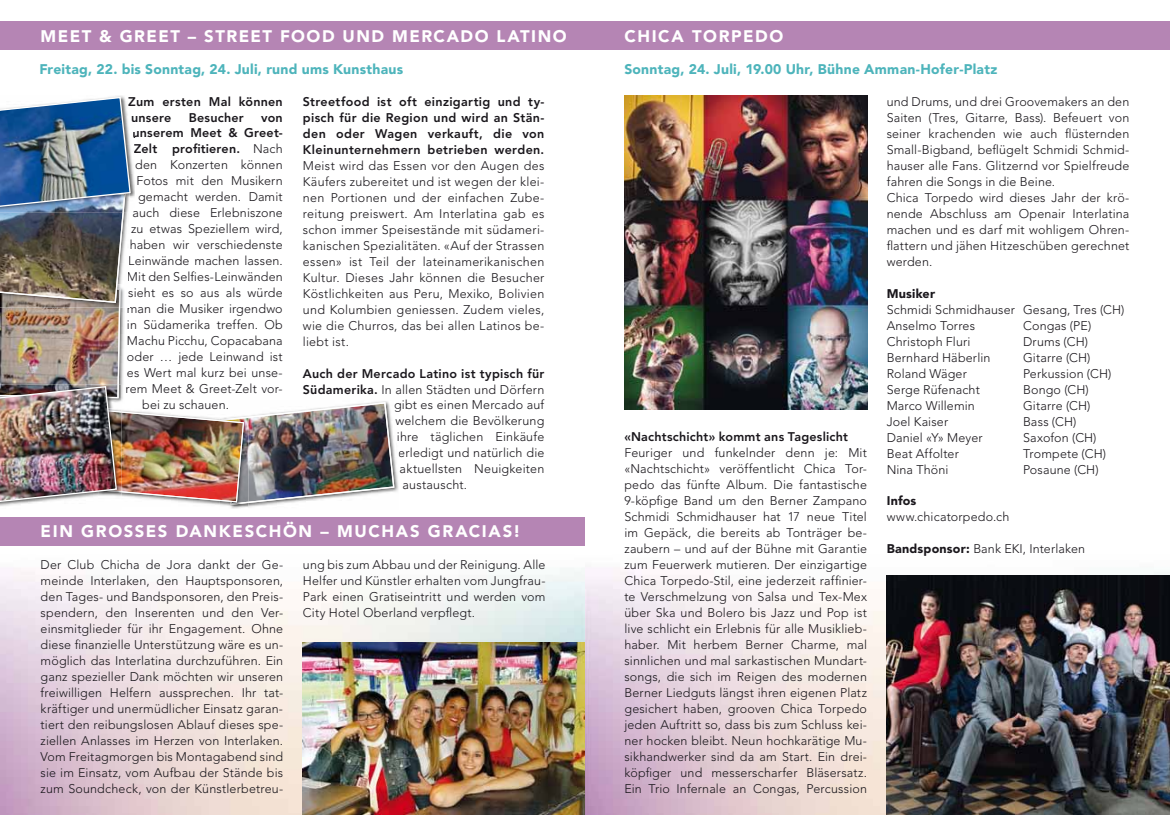
<style>
.page{position:relative;width:1170px;height:815px;background:#fff}
.page>*{position:absolute;margin:0;border:0;box-sizing:border-box;transform-origin:0 0}
.t1{font:900 16.75px "Avenir";letter-spacing:.09em;color:#fff}
.t2{font:900 13.88px "Avenir";letter-spacing:.02em;color:#4db4bb}
.t3{font:300 12.5px/16px "Avenir";letter-spacing:.01em;color:#1a171c;text-align:justify}
.t4{font:800 12.5px/16px "Avenir";letter-spacing:.02em;color:#1a171c}
.t5{font:900 12.5px "Avenir";letter-spacing:.015em;color:#1a171c}
.s1{font-weight:800}
.s2{font-weight:900}
</style>
<div class="page">
<img style="left:0;top:568px;width:314px;height:247px">
<img style="left:303px;top:642px;width:282px;height:173px">
<img style="left:0;top:96px;width:399px;height:410px">
<div style="left:0;top:21px;width:585px;height:29px;background:#b585b4"></div>
<div style="left:0;top:517px;width:585px;height:28px;background:#b585b4"></div>
<img style="left:585px;top:568px;width:584px;height:247px">
<img style="left:585px;top:642px;width:1px;height:173px">
<div style="left:585px;top:21px;width:584px;height:29px;background:#b585b4"></div>
<img style="left:624px;top:95px;width:243px;height:314px">
<img style="left:886px;top:576px;width:283px;height:239px">
<h1 class="t1" style="left:41px;top:29px;width:527px">MEET &amp; GREET – STREET FOOD UND MERCADO LATINO</h1>
<p class="t2" style="left:39px;top:63px;width:365px">Freitag, 22. bis Sonntag, 24. Juli, rund ums Kunsthaus</p>
<p class="t4" style="left:128px;top:94px;width:156px">Zum ersten Mal können unsere</p>
<p class="t4" style="left:189px;top:110px;width:56px">Besucher</p>
<p class="t3" style="left:125px;top:110px;width:159px;text-align:right"><span class="s1">von<br>unserem Meet &amp; Greet-<br>Zelt profitieren.</span> Nach den Konzerten können<br>Fotos mit den Musikern gemacht werden. Damit auch diese Erlebniszone zu etwas Speziellem wird, haben wir verschiedenste<br>Leinwände machen lassen.<br>Mit den Selfies-Leinwänden sieht es so aus als würde man die Musiker irgendwo in Südamerika treffen. Ob<br>Machu Picchu, Copacabana oder … jede Leinwand ist es Wert mal kurz bei unse&shy;rem Meet &amp; Greet-Zelt vor-</p>
<p class="t3" style="left:142px;top:398px;width:88px">bei zu schauen.</p>
<p class="t4" style="left:303px;top:94px;width:243px;text-align:justify">Streetfood ist oft einzigartig und ty&shy;pisch für die Region und wird an Stän&shy;den oder Wagen verkauft, die von Kleinunternehmern betrieben werden.</p>
<p class="t3" style="left:303px;top:158px;width:243px">Meist wird das Essen vor den Augen des Käufers zubereitet und ist wegen der klei&shy;nen Portionen und der einfachen Zube&shy;reitung preiswert. Am Interlatina gab es schon immer Speisestände mit südameri&shy;kanischen Spezialitäten. «Auf der Strassen essen» ist Teil der lateinamerikanischen Kultur. Dieses Jahr können die Besucher Köstlichkeiten aus Peru, Mexiko, Bolivien und Kolumbien geniessen. Zudem vieles, wie die Churros, das bei allen Latinos be&shy;liebt ist.</p>
<p class="t4" style="left:303px;top:366px;width:243px">Auch der Mercado Latino ist typisch für</p>
<p class="t3" style="left:303px;top:382px;width:243px"><span class="s1">Südamerika.</span> In allen Städten und Dörfern</p>
<p class="t3" style="left:394px;top:398px;width:152px">gibt es einen Mercado auf</p>
<p class="t3" style="left:395px;top:414px;width:150px">welchem die Bevölkerung</p>
<p class="t3" style="left:397px;top:430px;width:149px">ihre täglichen Einkäufe</p>
<p class="t3" style="left:398px;top:446px;width:148px">erledigt und natürlich die</p>
<p class="t3" style="left:399px;top:462px;width:146px">aktuellsten Neuigkeiten</p>
<p class="t3" style="left:402px;top:478px;width:66px">austauscht.</p>
<h1 class="t1" style="left:41px;top:525px;width:481px">EIN GROSSES DANKESCHÖN – MUCHAS GRACIAS!</h1>
<p class="t3" style="left:41px;top:558px;width:244px">Der Club Chicha de Jora dankt der Ge&shy;meinde Interlaken, den Hauptsponsoren, den Tages- und Bandsponsoren, den Preis&shy;spendern, den Inserenten und den Ver&shy;einsmitglieder für ihr Engagement. Ohne diese finanzielle Unterstützung wäre es un&shy;möglich das Interlatina durchzuführen. Ein ganz spezieller Dank möchten wir unseren freiwilligen Helfern aussprechen. Ihr tat&shy;kräftiger und unermüdlicher Einsatz garan&shy;tiert den reibungslosen Ablauf dieses spe&shy;ziellen Anlasses im Herzen von Interlaken.<br>Vom Freitagmorgen bis Montagabend sind sie im Einsatz, vom Aufbau der Stände bis zum Soundcheck, von der Künstlerbetreu-</p>
<p class="t3" style="left:303px;top:558px;width:244px">ung bis zum Abbau und der Reinigung. Alle Helfer und Künstler erhalten vom Jungfrau-Park einen Gratiseintritt und werden vom City Hotel Oberland verpflegt.</p>
<h1 class="t1" style="left:624px;top:29px;width:161px">CHICA TORPEDO</h1>
<p class="t2" style="left:624px;top:63px;width:374px">Sonntag, 24. Juli, 19.00 Uhr, Bühne Amman-Hofer-Platz</p>
<p class="t4" style="left:624px;top:430px;width:225px">«Nachtschicht» kommt ans Tageslicht</p>
<p class="t3" style="left:624px;top:446px;width:244px">Feuriger und funkelnder denn je: Mit «Nachtschicht» veröffentlicht Chica Tor&shy;pedo das fünfte Album. Die fantastische 9-köpfige Band um den Berner Zampano Schmidi Schmidhauser hat 17 neue Titel im Gepäck, die bereits ab Tonträger be&shy;zaubern – und auf der Bühne mit Garantie zum Feuerwerk mutieren. Der einzigartige Chica Torpedo-Stil, eine jederzeit raffinier&shy;te Verschmelzung von Salsa und Tex-Mex über Ska und Bolero bis Jazz und Pop ist live schlicht ein Erlebnis für alle Musiklieb&shy;haber. Mit herbem Berner Charme, mal sinnlichen und mal sarkastischen Mundart&shy;songs, die sich im Reigen des modernen Berner Liedguts längst ihren eigenen Platz gesichert haben, grooven Chica Torpedo jeden Auftritt so, dass bis zum Schluss kei&shy;ner hocken bleibt. Neun hochkarätige Mu&shy;sikhandwerker sind da am Start. Ein drei&shy;köpfiger und messerscharfer Bläsersatz.<br>Ein Trio Infernale an Congas, Percussion</p>
<p class="t3" style="left:886px;top:94px;width:244px;text-align:left">und Drums, und drei Groovemakers an den Saiten (Tres, Gitarre, Bass). Befeuert von seiner krachenden wie auch flüsternden Small-Bigband, beflügelt Schmidi Schmid&shy;hauser alle Fans. Glitzernd vor Spielfreude fahren die Songs in die Beine.<br>Chica Torpedo wird dieses Jahr der krö&shy;nende Abschluss am Openair Interlatina machen und es darf mit wohligem Ohren&shy;flattern und jähen Hitzeschüben gerechnet werden.</p>
<p class="t5" style="left:886px;top:288px;width:50px">Musiker</p>
<p class="t3" style="left:886px;top:302px;width:239px">Schmidi Schmidhauser Gesang, Tres (CH)<br>Anselmo Torres</p>
<p class="t3" style="left:1023px;top:318px;width:70px">Congas (PE)</p>
<p class="t3" style="left:886px;top:334px;width:85px">Christoph Fluri</p>
<p class="t3" style="left:1023px;top:334px;width:66px">Drums (CH)</p>
<p class="t3" style="left:886px;top:350px;width:105px">Bernhard Häberlin</p>
<p class="t3" style="left:1023px;top:350px;width:69px">Gitarre (CH)</p>
<p class="t3" style="left:886px;top:366px;width:82px">Roland Wäger</p>
<p class="t3" style="left:1022px;top:366px;width:90px">Perkussion (CH)</p>
<p class="t3" style="left:886px;top:382px;width:95px">Serge Rüfenacht</p>
<p class="t3" style="left:1023px;top:382px;width:67px">Bongo (CH)</p>
<p class="t3" style="left:886px;top:398px;width:90px">Marco Willemin</p>
<p class="t3" style="left:1023px;top:398px;width:69px">Gitarre (CH)</p>
<p class="t3" style="left:886px;top:414px;width:63px">Joel Kaiser</p>
<p class="t3" style="left:1022px;top:414px;width:55px">Bass (CH)</p>
<p class="t3" style="left:886px;top:430px;width:97px">Daniel «Y» Meyer</p>
<p class="t3" style="left:1023px;top:430px;width:75px">Saxofon (CH)</p>
<p class="t3" style="left:886px;top:446px;width:74px">Beat Affolter</p>
<p class="t3" style="left:1023px;top:446px;width:84px">Trompete (CH)</p>
<p class="t3" style="left:886px;top:462px;width:63px">Nina Thöni</p>
<p class="t3" style="left:1022px;top:462px;width:77px">Posaune (CH)</p>
<p class="t5" style="left:886px;top:496px;width:31px">Infos</p>
<p class="t3" style="left:886px;top:510px;width:124px">www.chicatorpedo.ch</p>
<p class="t3" style="left:886px;top:542px;width:200px"><span class="s2">Bandsponsor:</span> Bank EKI, Interlaken</p>
</div>
